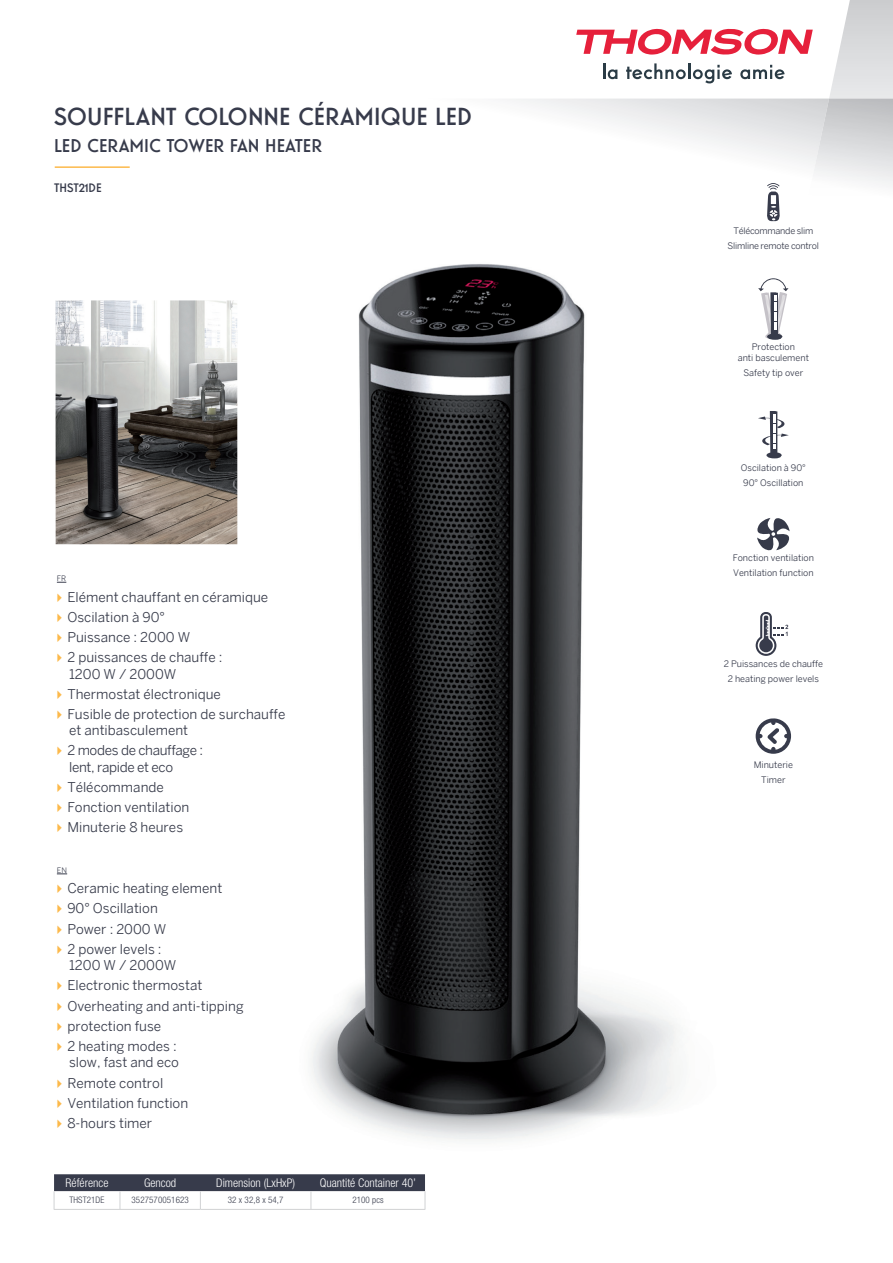
<style>
.page{position:relative;width:893px;height:1263px;background:#fff}
.page>*{position:absolute;margin:0;border:0;box-sizing:border-box;transform-origin:0 0}
.t1{font:500 24px "Windlesham Pro";color:#373b4b}
.t2{font:500 18px "Windlesham Pro";color:#373b4b}
.texte_points_souffla{font:13.5px/16.2px "Benton Sans";color:#363a49}
.texte_points_souffla-2{font:13.5px/16.2px "Benton Sans";letter-spacing:-.025em;color:#363a49}
.t3{font:300 condensed 12px "Helvetica Neue LT Std";color:#fff}
.t4{font:500 12px "Windlesham Pro";color:#373b4b}
.texte_points{font:9px/10.8px "Benton Sans";color:#373b4b;text-align:center}
.t5{font:300 condensed 9px "Helvetica Neue LT Std";letter-spacing:.01em;color:#373b4b}
.texte_points-2{font:9px "Benton Sans";letter-spacing:-.025em;color:#373b4b}
.texte_points_souffla-3{font:7.5px "Benton Sans";color:#373b4b}
</style>
<div class="page">
<svg style="left:509px;top:99px;width:67px;height:15px"></svg>
<img style="left:210px;top:221px;width:582px;height:989px">
<svg style="left:756px;top:612px;width:32px;height:44px"></svg>
<svg style="left:755px;top:516px;width:36px;height:36px"></svg>
<svg style="left:54px;top:1174px;width:372px;height:35px"></svg>
<hr style="left:54px;top:1209px;width:66px;height:1px;background:#d1d2d4">
<hr style="left:120px;top:1209px;width:80px;height:1px;background:#d1d2d4">
<hr style="left:200px;top:1209px;width:111px;height:1px;background:#d1d2d4">
<hr style="left:311px;top:1209px;width:114px;height:1px;background:#d1d2d4">
<svg style="left:758px;top:411px;width:31px;height:47px"></svg>
<img style="left:56px;top:300px;width:181px;height:244px">
<hr style="left:55px;top:166px;width:75px;height:2px;background:#fcb94b">
<svg style="left:758px;top:278px;width:30px;height:62px"></svg>
<svg style="left:756px;top:718px;width:35px;height:36px"></svg>
<svg style="left:576px;top:0;width:317px;height:221px"></svg>
<p class="t1" style="left:54px;top:100px;width:420px">SOUFFLANT COLONNE CÉRAMIQUE LED</p>
<p class="t2" style="left:54px;top:133px;width:270px">LED CERAMIC TOWER FAN HEATER</p>
<p class="t4" style="left:54px;top:180px;width:49px">THST21DE</p>
<p class="texte_points_souffla-3" style="left:57px;top:574px;width:11px">FR</p>
<p class="texte_points_souffla" style="left:67px;top:588px;width:202px">Elément chauffant en céramique</p>
<p class="texte_points_souffla" style="left:67px;top:609px;width:99px">Oscilation à 90°</p>
<p class="texte_points_souffla" style="left:67px;top:629px;width:124px">Puissance : 2000 W</p>
<p class="texte_points_souffla" style="left:67px;top:649px;width:157px">2 puissances de chauffe :</p>
<p class="texte_points_souffla" style="left:69px;top:665px;width:109px">1200 W / 2000W</p>
<p class="texte_points_souffla" style="left:67px;top:686px;width:155px">Thermostat électronique</p>
<p class="texte_points_souffla" style="left:67px;top:706px;width:220px">Fusible de protection de surchauffe</p>
<p class="texte_points_souffla" style="left:69px;top:722px;width:121px">et antibasculement</p>
<p class="texte_points_souffla-2" style="left:67px;top:742px;width:137px">2 modes de chauffage : lent, rapide et eco</p>
<p class="texte_points_souffla" style="left:67px;top:779px;width:98px">Télécommande</p>
<p class="texte_points_souffla" style="left:67px;top:799px;width:123px">Fonction ventilation</p>
<p class="texte_points_souffla" style="left:67px;top:819px;width:117px">Minuterie 8 heures</p>
<p class="texte_points_souffla-3" style="left:57px;top:866px;width:12px">EN</p>
<p class="texte_points_souffla" style="left:67px;top:880px;width:157px">Ceramic heating element</p>
<p class="texte_points_souffla" style="left:67px;top:900px;width:92px">90° Oscillation</p>
<p class="texte_points_souffla" style="left:67px;top:920px;width:100px">Power : 2000 W</p>
<p class="texte_points_souffla" style="left:67px;top:941px;width:96px">2 power levels :</p>
<p class="texte_points_souffla" style="left:69px;top:957px;width:109px">1200 W / 2000W</p>
<p class="texte_points_souffla" style="left:67px;top:977px;width:136px">Electronic thermostat</p>
<p class="texte_points_souffla" style="left:67px;top:997px;width:178px">Overheating and anti-tipping</p>
<p class="texte_points_souffla" style="left:67px;top:1018px;width:95px">protection fuse</p>
<p class="texte_points_souffla" style="left:67px;top:1038px;width:113px">2 heating modes : slow, fast and eco</p>
<p class="texte_points_souffla" style="left:67px;top:1074px;width:97px">Remote control</p>
<p class="texte_points_souffla" style="left:67px;top:1095px;width:122px">Ventilation function</p>
<p class="texte_points_souffla" style="left:67px;top:1115px;width:86px">8-hours timer</p>
<p class="t3" style="left:66px;top:1176px;width:44px">Référence</p>
<p class="t3" style="left:144px;top:1176px;width:34px">Gencod</p>
<p class="t3" style="left:216px;top:1176px;width:80px">Dimension (LxHxP)</p>
<p class="t3" style="left:320px;top:1176px;width:98px">Quantité Container 40’</p>
<p class="t5" style="left:69px;top:1195px;width:37px">THST21DE</p>
<p class="t5" style="left:132px;top:1195px;width:59px">3527570051623</p>
<p class="t5" style="left:228px;top:1195px;width:57px">32 x 32,8 x 54,7</p>
<p class="t5" style="left:352px;top:1195px;width:33px">2100 pcs</p>
<p class="texte_points-2" style="left:733px;top:225px;width:81px">Télécommande slim</p>
<p class="texte_points-2" style="left:728px;top:240px;width:93px">Slimline remote control</p>
<p class="texte_points" style="left:738px;top:342px;width:73px">Protection<br>anti basculement</p>
<p class="texte_points" style="left:743px;top:367px;width:61px">Safety tip over</p>
<p class="texte_points" style="left:741px;top:462px;width:67px">Oscilation à 90°</p>
<p class="texte_points" style="left:743px;top:477px;width:62px">90° Oscillation</p>
<p class="texte_points" style="left:733px;top:552px;width:83px">Fonction ventilation</p>
<p class="texte_points" style="left:733px;top:567px;width:82px">Ventilation function</p>
<p class="texte_points" style="left:724px;top:658px;width:101px">2 Puissances de chauffe</p>
<p class="texte_points" style="left:728px;top:673px;width:93px">2 heating power levels</p>
<p class="texte_points" style="left:754px;top:759px;width:41px">Minuterie</p>
<p class="texte_points" style="left:761px;top:774px;width:26px">Timer</p>
</div>
